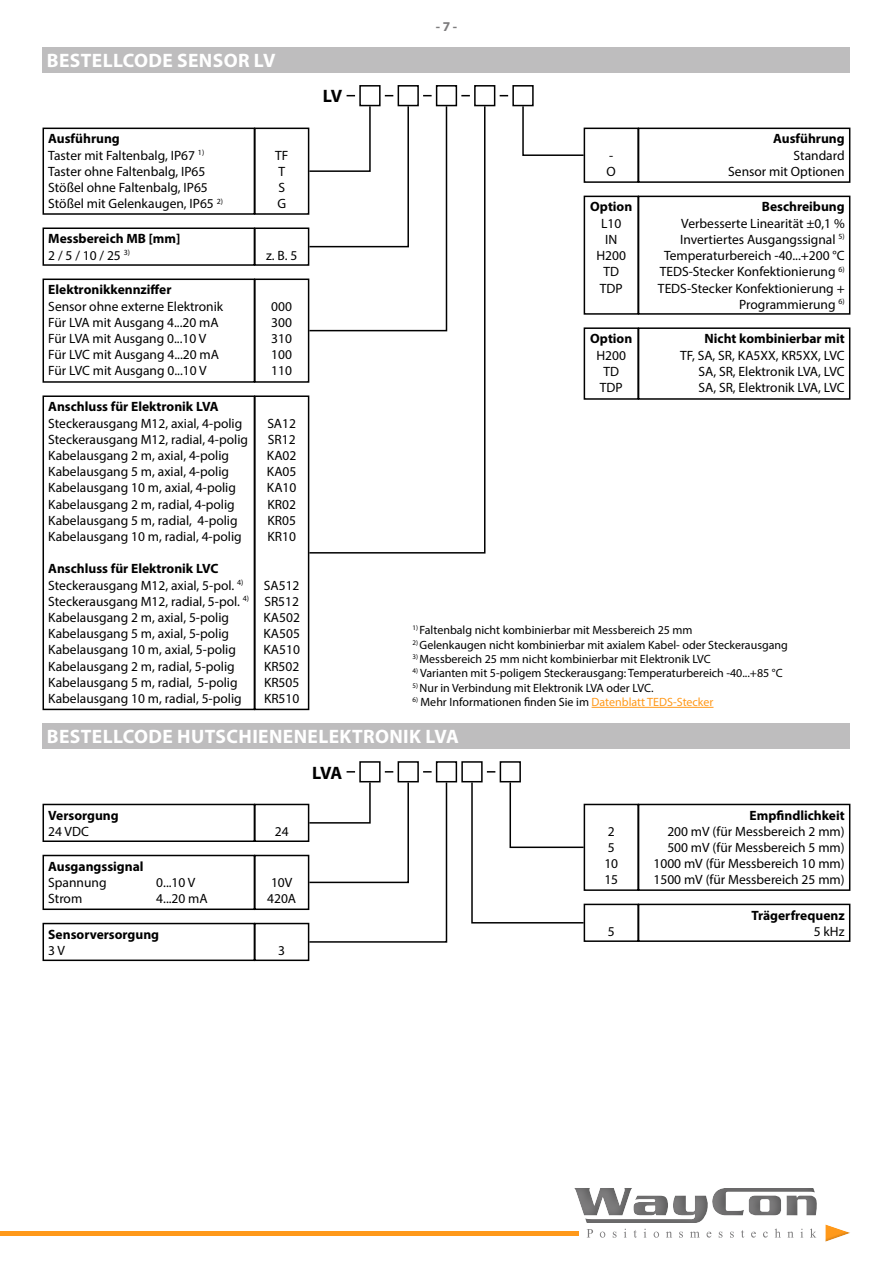
<style>
.page{position:relative;width:893px;height:1263px;background:#fff}
.page>*{position:absolute;margin:0;border:0;box-sizing:border-box;transform-origin:0 0}
.t1{font:700 19.5px "Myriad Pro";letter-spacing:.02em;color:#fff}
.t2{font:700 18px "Myriad Pro";color:#000}
.t3{font:13.5px/16.2px "Myriad Pro";color:#000}
.t4{font:700 13.5px/16.2px "Myriad Pro";color:#000}
.t5{font:700 13.5px "Myriad Pro";color:#7d7c7d}
.t6{font:12px "Myriad Pro";color:#000}
.s1{font-weight:700}
.s2{font-weight:400}
.s3{color:#ff991a}
</style>
<div class="page">
<div style="left:824px;top:1221px;width:28px;height:21px;background:#5e5f5f;opacity:.2"></div>
<svg style="left:574px;top:1188px;width:243px;height:50px"></svg>
<hr style="left:0;top:1231px;width:578px;height:4px;background:#ff991a">
<div style="left:43px;top:47px;width:807px;height:25px;background:#bebdbe"></div>
<div style="left:359px;top:85px;width:22px;height:21px;border:2px solid #000"></div>
<div style="left:398px;top:85px;width:21px;height:21px;border:2px solid #000"></div>
<div style="left:436px;top:85px;width:21px;height:21px;border:2px solid #000"></div>
<div style="left:474px;top:85px;width:21px;height:21px;border:2px solid #000"></div>
<div style="left:512px;top:85px;width:22px;height:21px;border:2px solid #000"></div>
<div style="left:43px;top:128px;width:212px;height:87px;border:2px solid #000"></div>
<div style="left:254px;top:128px;width:55px;height:87px;border:2px solid #000"></div>
<div style="left:43px;top:227px;width:212px;height:39px;border:2px solid #000"></div>
<div style="left:254px;top:227px;width:55px;height:39px;border:2px solid #000"></div>
<div style="left:43px;top:279px;width:212px;height:104px;border:2px solid #000"></div>
<div style="left:254px;top:279px;width:55px;height:104px;border:2px solid #000"></div>
<div style="left:638px;top:196px;width:212px;height:119px;border:2px solid #000"></div>
<div style="left:584px;top:196px;width:55px;height:119px;border:2px solid #000"></div>
<div style="left:43px;top:395px;width:212px;height:315px;border:2px solid #000"></div>
<div style="left:254px;top:395px;width:55px;height:315px;border:2px solid #000"></div>
<hr style="left:592px;top:707px;width:121px;height:1px;background:#ff991a">
<svg style="left:308px;top:105px;width:178px;height:449px"></svg>
<svg style="left:521px;top:105px;width:64px;height:52px"></svg>
<div style="left:638px;top:128px;width:212px;height:55px;border:2px solid #000"></div>
<div style="left:584px;top:128px;width:55px;height:55px;border:2px solid #000"></div>
<div style="left:638px;top:327px;width:212px;height:73px;border:2px solid #000"></div>
<div style="left:584px;top:327px;width:55px;height:73px;border:2px solid #000"></div>
<svg style="left:308px;top:781px;width:140px;height:162px"></svg>
<svg style="left:470px;top:781px;width:115px;height:143px"></svg>
<div style="left:43px;top:723px;width:807px;height:25px;background:#bebdbe"></div>
<div style="left:359px;top:761px;width:22px;height:21px;border:2px solid #000"></div>
<div style="left:398px;top:761px;width:21px;height:21px;border:2px solid #000"></div>
<div style="left:436px;top:761px;width:21px;height:21px;border:2px solid #000"></div>
<div style="left:461px;top:761px;width:22px;height:21px;border:2px solid #000"></div>
<div style="left:500px;top:761px;width:21px;height:21px;border:2px solid #000"></div>
<div style="left:43px;top:804px;width:212px;height:38px;border:2px solid #000"></div>
<div style="left:254px;top:804px;width:55px;height:38px;border:2px solid #000"></div>
<div style="left:43px;top:855px;width:212px;height:55px;border:2px solid #000"></div>
<div style="left:254px;top:855px;width:55px;height:55px;border:2px solid #000"></div>
<div style="left:43px;top:923px;width:212px;height:38px;border:2px solid #000"></div>
<div style="left:254px;top:923px;width:55px;height:38px;border:2px solid #000"></div>
<div style="left:638px;top:804px;width:212px;height:87px;border:2px solid #000"></div>
<div style="left:584px;top:804px;width:55px;height:87px;border:2px solid #000"></div>
<div style="left:638px;top:904px;width:212px;height:38px;border:2px solid #000"></div>
<div style="left:584px;top:904px;width:55px;height:38px;border:2px solid #000"></div>
<h1 class="t1" style="left:47px;top:48px;width:230px">BESTELLCODE SENSOR LV</h1>
<p class="t3" style="left:48px;top:131px;width:176px"><span class="s1">Ausführung<br></span>Taster mit Faltenbalg, IP67 <sup>1)<br></sup>Taster ohne Faltenbalg, IP65<br>Stößel ohne Faltenbalg, IP65<br>Stößel mit Gelenkaugen, IP65 <sup>2)</sup></p>
<p class="t4" style="left:48px;top:230px;width:134px">Messbereich MB [mm]<br><span class="s2">2 / 5 / 10 / 25</span> <sup>3)</sup></p>
<p class="t3" style="left:275px;top:147px;width:15px">TF<br>T<br>S<br>G</p>
<p class="t3" style="left:266px;top:247px;width:33px">z. B. 5</p>
<p class="t4" style="left:48px;top:281px;width:125px">Elektronikkennziffer</p>
<p class="t3" style="left:48px;top:298px;width:176px">Sensor ohne externe Elektronik<br>Für LVA mit Ausgang 4...20 mA<br>Für LVA mit Ausgang 0...10 V<br>Für LVC mit Ausgang 4...20 mA<br>Für LVC mit Ausgang 0...10 V</p>
<p class="t3" style="left:271px;top:298px;width:22px;text-align:justify">000<br>300<br>310<br>100<br>110</p>
<p class="t4" style="left:48px;top:398px;width:172px">Anschluss für Elektronik LVA</p>
<p class="t3" style="left:48px;top:415px;width:201px">Steckerausgang M12, axial, 4-polig Steckerausgang M12, radial, 4-polig Kabelausgang 2 m, axial, 4-polig Kabelausgang 5 m, axial, 4-polig Kabelausgang 10 m, axial, 4-polig Kabelausgang 2 m, radial, 4-polig Kabelausgang 5 m, radial, 4-polig Kabelausgang 10 m, radial, 4-polig</p>
<p class="t3" style="left:48px;top:560px;width:202px"><span class="s1">Anschluss für Elektronik LVC </span>Steckerausgang M12, axial, 5-pol. <sup>4)<br></sup>Steckerausgang M12, radial, 5-pol. <sup>4)<br></sup>Kabelausgang 2 m, axial, 5-polig Kabelausgang 5 m, axial, 5-polig Kabelausgang 10 m, axial, 5-polig Kabelausgang 2 m, radial, 5-polig Kabelausgang 5 m, radial, 5-polig Kabelausgang 10 m, radial, 5-polig</p>
<p class="t3" style="left:267px;top:415px;width:31px;text-align:justify">SA12<br>SR12<br>KA02<br>KA05<br>KA10<br>KR02<br>KR05<br>KR10</p>
<p class="t3" style="left:263px;top:577px;width:38px;text-align:justify">SA512<br>SR512<br>KA502<br>KA505<br>KA510<br>KR502<br>KR505<br>KR510</p>
<h2 class="t2" style="left:323px;top:85px;width:21px">LV</h2>
<p class="t5" style="left:436px;top:18px;width:23px">- 7 -</p>
<p class="t3" style="left:607px;top:147px;width:11px">-<br>O</p>
<p class="t4" style="left:590px;top:198px;width:44px">Option</p>
<p class="t3" style="left:596px;top:215px;width:31px;text-align:center">L10<br>IN<br>H200<br>TD<br>TDP</p>
<p class="t4" style="left:590px;top:330px;width:44px">Option</p>
<p class="t3" style="left:596px;top:347px;width:31px">H200<br>TD<br>TDP</p>
<p class="t4" style="left:773px;top:130px;width:73px">Ausführung</p>
<p class="t3" style="left:728px;top:147px;width:118px;text-align:right">Standard<br>Sensor mit Optionen</p>
<p class="t4" style="left:762px;top:198px;width:84px">Beschreibung</p>
<p class="t3" style="left:658px;top:215px;width:188px;text-align:right">Verbesserte Linearität ±0,1 %<br>Invertiertes Ausgangssignal <sup>5)<br></sup>Temperaturbereich -40...+200 °C<br>TEDS-Stecker Konfektionierung <sup>6)<br></sup>TEDS-Stecker Konfektionierung +<br>Programmierung <sup>6)</sup></p>
<p class="t4" style="left:705px;top:330px;width:142px">Nicht kombinierbar mit</p>
<p class="t3" style="left:698px;top:347px;width:148px;text-align:justify;text-indent:-18px">TF, SA, SR, KA5XX, KR5XX, LVC SA, SR, Elektronik LVA, LVC SA, SR, Elektronik LVA, LVC</p>
<p class="t6" style="left:412px;top:623px;width:282px"><sup>1)</sup> Faltenbalg nicht kombinierbar mit Messbereich 25 mm</p>
<p class="t6" style="left:412px;top:637px;width:377px"><sup>2)</sup> Gelenkaugen nicht kombinierbar mit axialem Kabel- oder Steckerausgang</p>
<p class="t6" style="left:412px;top:651px;width:300px"><sup>3)</sup> Messbereich 25 mm nicht kombinierbar mit Elektronik LVC</p>
<p class="t6" style="left:412px;top:666px;width:372px"><sup>4)</sup> Varianten mit 5-poligem Steckerausgang: Temperaturbereich -40...+85 °C</p>
<p class="t6" style="left:412px;top:680px;width:242px"><sup>5)</sup> Nur in Verbindung mit Elektronik LVA oder LVC.</p>
<p class="t6" style="left:412px;top:695px;width:303px"><sup>6)</sup> Mehr Informationen finden Sie im <span class="s3">Datenblatt TEDS-Stecker</span></p>
<h1 class="t1" style="left:47px;top:724px;width:414px">BESTELLCODE HUTSCHIENENELEKTRONIK LVA</h1>
<h2 class="t2" style="left:312px;top:761px;width:32px">LVA</h2>
<p class="t4" style="left:48px;top:806px;width:72px">Versorgung</p>
<p class="t3" style="left:48px;top:823px;width:42px">24 VDC</p>
<p class="t3" style="left:275px;top:823px;width:15px">24</p>
<p class="t4" style="left:48px;top:857px;width:97px">Ausgangssignal</p>
<p class="t3" style="left:48px;top:874px;width:60px">Spannung</p>
<p class="t3" style="left:156px;top:874px;width:41px">0...10 V</p>
<p class="t3" style="left:48px;top:890px;width:36px">Strom</p>
<p class="t3" style="left:156px;top:890px;width:53px">4...20 mA</p>
<p class="t3" style="left:267px;top:874px;width:31px">10V<br>420A</p>
<p class="t4" style="left:48px;top:925px;width:112px">Sensorversorgung</p>
<p class="t3" style="left:48px;top:942px;width:18px">3 V</p>
<p class="t3" style="left:278px;top:942px;width:8px">3</p>
<p class="t3" style="left:604px;top:823px;width:15px">2<br>5<br>10<br>15</p>
<p class="t4" style="left:750px;top:806px;width:97px">Empfindlichkeit</p>
<p class="t3" style="left:653px;top:823px;width:193px;text-align:right">200 mV (für Messbereich 2 mm)<br>500 mV (für Messbereich 5 mm)<br>1000 mV (für Messbereich 10 mm)<br>1500 mV (für Messbereich 25 mm)</p>
<p class="t4" style="left:751px;top:906px;width:95px">Trägerfrequenz</p>
<p class="t3" style="left:608px;top:923px;width:8px">5</p>
<p class="t3" style="left:814px;top:923px;width:32px">5 kHz</p>
</div>
